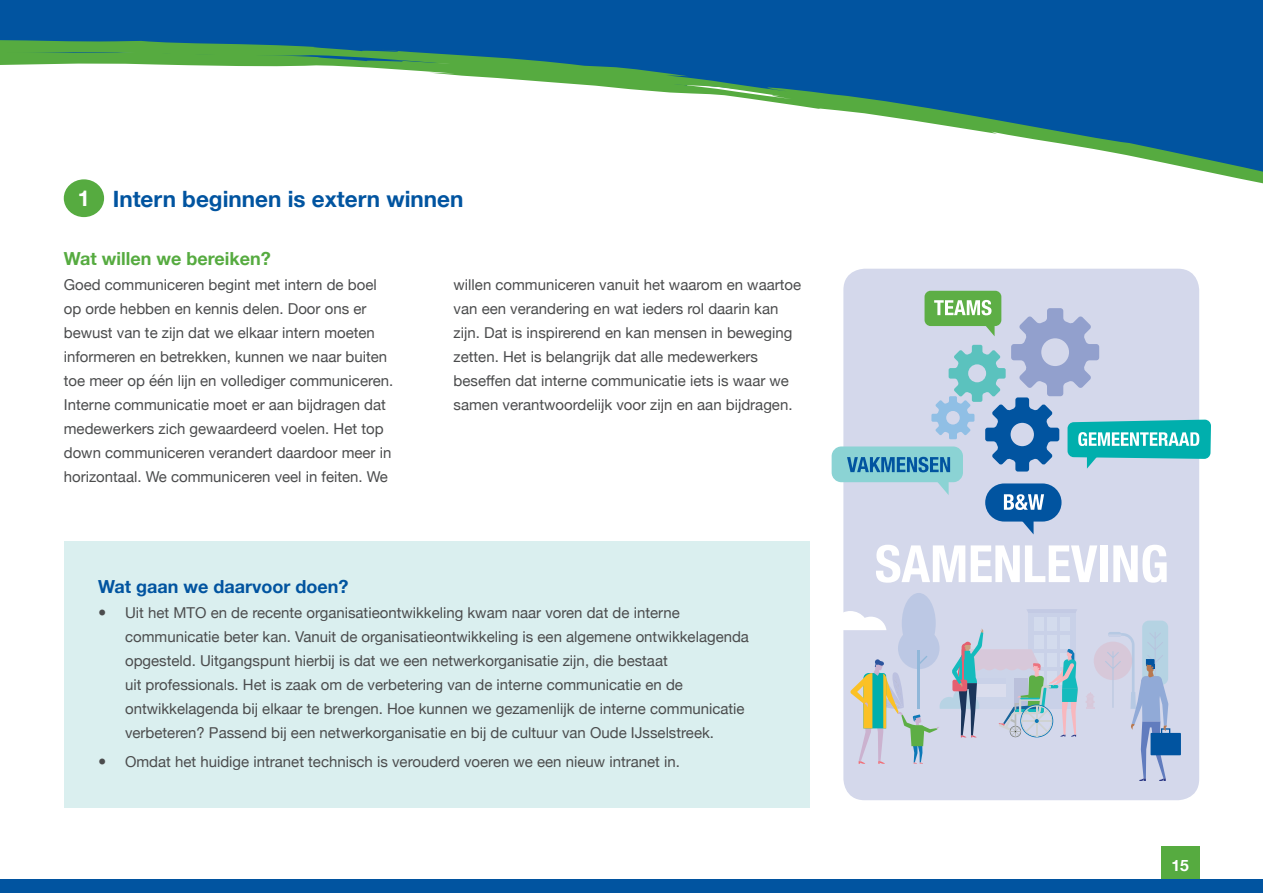
<style>
.page{position:relative;width:1263px;height:893px;background:#fff}
.page>*{position:absolute;margin:0;border:0;box-sizing:border-box;transform-origin:0 0}
.Kop-Blauw-2{font:700 22.5px "Helvetica Neue";color:#0154a0}
.t1{font:700 21.9px "Helvetica Neue";color:#fff}
.paragraph-groen-bold{font:700 18px "Helvetica Neue";color:#0154a0}
.paragraph-groen-bold-2{font:700 18px "Helvetica Neue";color:#56ab40}
.t2{font:700 15.6px "Helvetica Neue";color:#fff}
.broodtekst{font:15px/24px "Helvetica Neue";color:#4b4c4d}
</style>
<div class="page">
<div style="left:0;top:879px;width:1263px;height:14px;background:#0154a0"></div>
<div style="left:1161px;top:846px;width:38px;height:33px;background:#56ab40"></div>
<div style="left:0;top:0;width:1263px;height:40px;background:#0154a0"></div>
<svg style="left:0;top:40px;width:1263px;height:154px"></svg>
<div style="left:64px;top:542px;width:745px;height:266px;background:#daefef"></div>
<div style="left:64px;top:179px;width:40px;height:38px;background:#56ab40;border-radius:50%"></div>
<div style="left:843px;top:269px;width:356px;height:531px;background:#d4d8eb;border-radius:21px"></div>
<svg style="left:1086px;top:692px;width:9px;height:17px"></svg>
<div style="left:1094px;top:642px;width:38px;height:38px;background:#d7c8d9;border-radius:50%"></div>
<div style="left:1142px;top:621px;width:26px;height:64px;background:#b5d3e3;border-radius:7px"></div>
<div style="left:1150px;top:733px;width:31px;height:22px;background:#0154a0"></div>
<svg style="left:1105px;top:632px;width:65px;height:149px"></svg>
<svg style="left:843px;top:593px;width:235px;height:171px"></svg>
<div style="left:832px;top:446px;width:131px;height:36px;background:#8bd3d4;border-radius:10px"></div>
<div style="left:924px;top:291px;width:77px;height:35px;background:#5dae45;border-radius:6px"></div>
<div style="left:985px;top:483px;width:76px;height:39px;background:#0154a0;border-radius:19px"></div>
<svg style="left:1004px;top:494px;width:40px;height:16px"></svg>
<svg style="left:876px;top:545px;width:89px;height:38px"></svg>
<svg style="left:971px;top:545px;width:126px;height:37px"></svg>
<div style="left:1100px;top:545px;width:8px;height:37px;background:#fff"></div>
<svg style="left:1113px;top:545px;width:54px;height:38px"></svg>
<svg style="left:847px;top:300px;width:364px;height:172px"></svg>
<svg style="left:936px;top:482px;width:12px;height:12px"></svg>
<svg style="left:1021px;top:521px;width:12px;height:13px"></svg>
<p class="t1" style="left:78px;top:181px;width:14px">1</p>
<p class="Kop-Blauw-2" style="left:113px;top:181px;width:352px">Intern beginnen is extern winnen</p>
<p class="paragraph-groen-bold-2" style="left:64px;top:244px;width:208px">Wat willen we bereiken?</p>
<p class="broodtekst" style="left:64px;top:273px;width:331px">Goed communiceren begint met intern de boel op orde hebben en kennis delen. Door ons er bewust van te zijn dat we elkaar intern moeten informeren en betrekken, kunnen we naar buiten toe meer op één lijn en vollediger communiceren.<br>Interne communicatie moet er aan bijdragen dat medewerkers zich gewaardeerd voelen. Het top down communiceren verandert daardoor meer in horizontaal. We communiceren veel in feiten. We</p>
<p class="broodtekst" style="left:454px;top:273px;width:349px">willen communiceren vanuit het waarom en waartoe van een verandering en wat ieders rol daarin kan zijn. Dat is inspirerend en kan mensen in beweging zetten. Het is belangrijk dat alle medewerkers beseffen dat interne communicatie iets is waar we samen verantwoordelijk voor zijn en aan bijdragen.</p>
<p class="paragraph-groen-bold" style="left:98px;top:573px;width:252px">Wat gaan we daarvoor doen?</p>
<p class="broodtekst" style="left:125px;top:602px;width:625px">Uit het MTO en de recente organisatieontwikkeling kwam naar voren dat de interne communicatie beter kan. Vanuit de organisatieontwikkeling is een algemene ontwikkelagenda opgesteld. Uitgangspunt hierbij is dat we een netwerkorganisatie zijn, die bestaat<br>uit professionals. Het is zaak om de verbetering van de interne communicatie en de ontwikkelagenda bij elkaar te brengen. Hoe kunnen we gezamenlijk de interne communicatie verbeteren? Passend bij een netwerkorganisatie en bij de cultuur van Oude IJsselstreek.</p>
<p class="broodtekst" style="left:125px;top:750px;width:556px">Omdat het huidige intranet technisch is verouderd voeren we een nieuw intranet in.</p>
<p class="t2" style="left:1171px;top:853px;width:19px">15</p>
</div>
